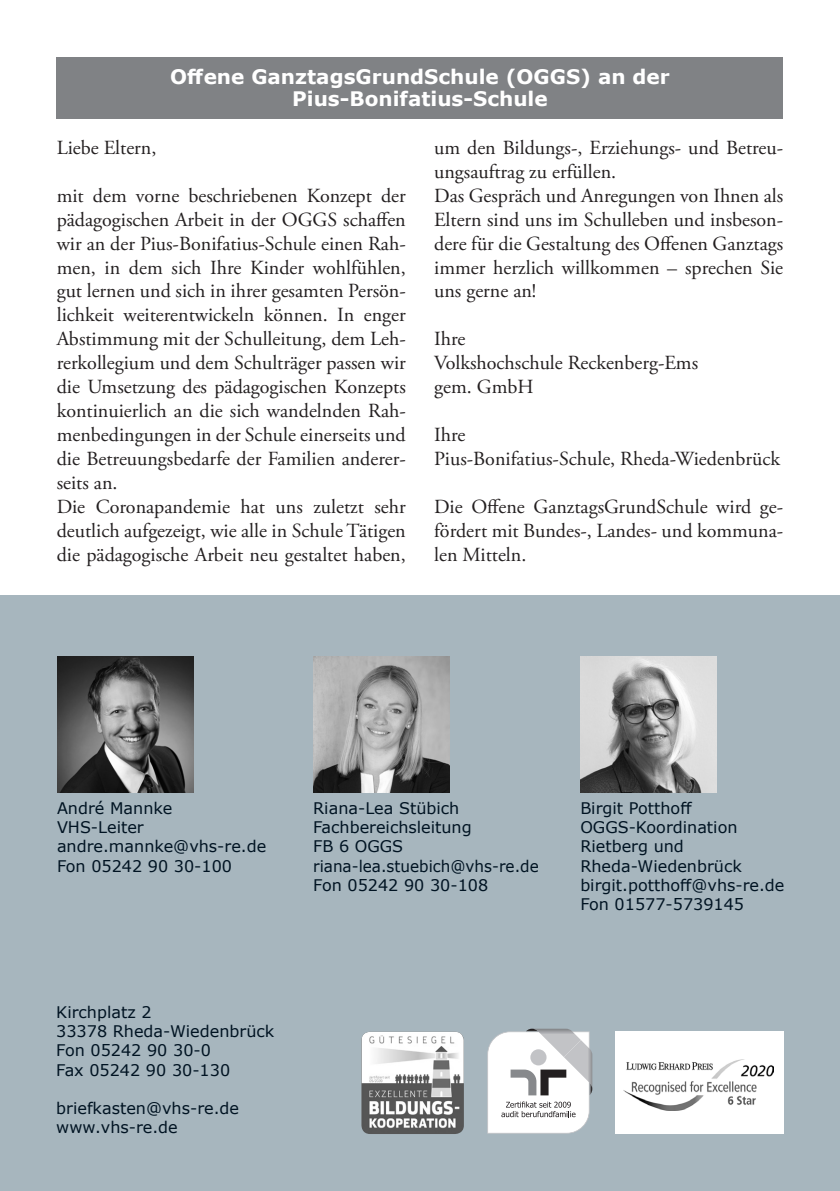
<style>
.page{position:relative;width:840px;height:1191px;background:#fff}
.page>*{position:absolute;margin:0;border:0;box-sizing:border-box;transform-origin:0 0}
._3_tk{font:20px/24px "Adobe Garamond Pro";color:#231f20;text-align:justify}
.t1{font:700 20px/22px "Verdana";color:#fff;text-align:center}
._3_Standard{font:20px "Adobe Garamond Pro";color:#231f20}
.t2{font:16px/19.2px "Verdana";color:#001322}
.t3{font:16px "Verdana";color:#001322;scale:.95 1}
</style>
<div class="page">
<div style="left:0;top:595px;width:839px;height:596px;background:#a7b6be"></div>
<img style="left:57px;top:656px;width:136px;height:136px">
<svg style="left:487px;top:1028px;width:105px;height:105px;background:#dedfe0"></svg>
<div style="left:614px;top:1031px;width:168px;height:103px;background:#fff"></div>
<img style="left:623px;top:1060px;width:149px;height:50px">
<img style="left:361px;top:1031px;width:102px;height:103px">
<div style="left:57px;top:57px;width:725px;height:61px;background:#808285"></div>
<img style="left:580px;top:656px;width:136px;height:136px">
<img style="left:313px;top:656px;width:136px;height:136px">
<p class="t1" style="left:170px;top:66px;width:501px">Offene GanztagsGrundSchule (OGGS) an der<br>Pius-Bonifatius-Schule</p>
<p class="_3_tk" style="left:57px;top:136px;width:101px">Liebe Eltern,</p>
<p class="_3_tk" style="left:57px;top:184px;width:350px">mit dem vorne beschriebenen Konzept der pädagogischen Arbeit in der OGGS schaffen wir an der Pius-Bonifatius-Schule einen Rah&shy;men, in dem sich Ihre Kinder wohlfühlen, gut lernen und sich in ihrer gesamten Persön&shy;lichkeit weiterentwickeln können. In enger Abstimmung mit der Schulleitung, dem Leh&shy;rerkollegium und dem Schulträger passen wir die Umsetzung des pädagogischen Konzepts kontinuierlich an die sich wandelnden Rah&shy;menbedingungen in der Schule einerseits und die Betreuungsbedarfe der Familien anderer&shy;seits an.</p>
<p class="_3_tk" style="left:57px;top:495px;width:350px">Die Coronapandemie hat uns zuletzt sehr deutlich aufgezeigt, wie alle in Schule Tätigen die pädagogische Arbeit neu gestaltet haben,</p>
<p class="_3_tk" style="left:434px;top:136px;width:350px">um den Bildungs-, Erziehungs- und Betreu&shy;ungsauftrag zu erfüllen.</p>
<p class="_3_tk" style="left:434px;top:184px;width:350px">Das Gespräch und Anregungen von Ihnen als Eltern sind uns im Schulleben und insbeson&shy;dere für die Gestaltung des Offenen Ganztags immer herzlich willkommen – sprechen Sie uns gerne an!</p>
<p class="_3_tk" style="left:434px;top:328px;width:33px">Ihre</p>
<p class="_3_tk" style="left:434px;top:352px;width:265px">Volkshochschule Reckenberg-Ems</p>
<p class="_3_tk" style="left:434px;top:376px;width:101px">gem. GmbH</p>
<p class="_3_tk" style="left:434px;top:423px;width:33px">Ihre</p>
<p class="_3_Standard" style="left:434px;top:447px;width:347px">Pius-Bonifatius-Schule, Rheda-Wiedenbrück</p>
<p class="_3_tk" style="left:434px;top:495px;width:350px">Die Offene GanztagsGrundSchule wird ge&shy;fördert mit Bundes-, Landes- und kommuna&shy;len Mitteln.</p>
<p class="t2" style="left:57px;top:798px;width:117px">André Mannke</p>
<p class="t2" style="left:57px;top:817px;width:88px">VHS-Leiter</p>
<p class="t2" style="left:57px;top:837px;width:211px">andre.mannke@vhs-re.de</p>
<p class="t2" style="left:57px;top:856px;width:176px">Fon 05242 90 30-100</p>
<p class="t2" style="left:313px;top:798px;width:148px">Riana-Lea Stübich</p>
<p class="t2" style="left:313px;top:817px;width:160px">Fachbereichsleitung</p>
<p class="t2" style="left:313px;top:837px;width:91px">FB 6 OGGS</p>
<p class="t3" style="left:313px;top:855px;width:239px">riana-lea.stuebich@vhs-re.de</p>
<p class="t2" style="left:313px;top:875px;width:176px">Fon 05242 90 30-108</p>
<p class="t2" style="left:56px;top:1002px;width:219px">Kirchplatz 2<br>33378 Rheda-Wiedenbrück<br>Fon 05242 90 30-0<br>Fax 05242 90 30-130</p>
<p class="t2" style="left:56px;top:1098px;width:184px">briefkasten@vhs-re.de www.vhs-re.de</p>
<p class="t2" style="left:580px;top:798px;width:113px">Birgit Potthoff</p>
<p class="t2" style="left:580px;top:817px;width:159px">OGGS-Koordination</p>
<p class="t2" style="left:580px;top:837px;width:163px">Rietberg und<br>Rheda-Wiedenbrück</p>
<p class="t2" style="left:580px;top:875px;width:205px">birgit.potthoff@vhs-re.de</p>
<p class="t2" style="left:580px;top:894px;width:165px">Fon 01577-5739145</p>
</div>
